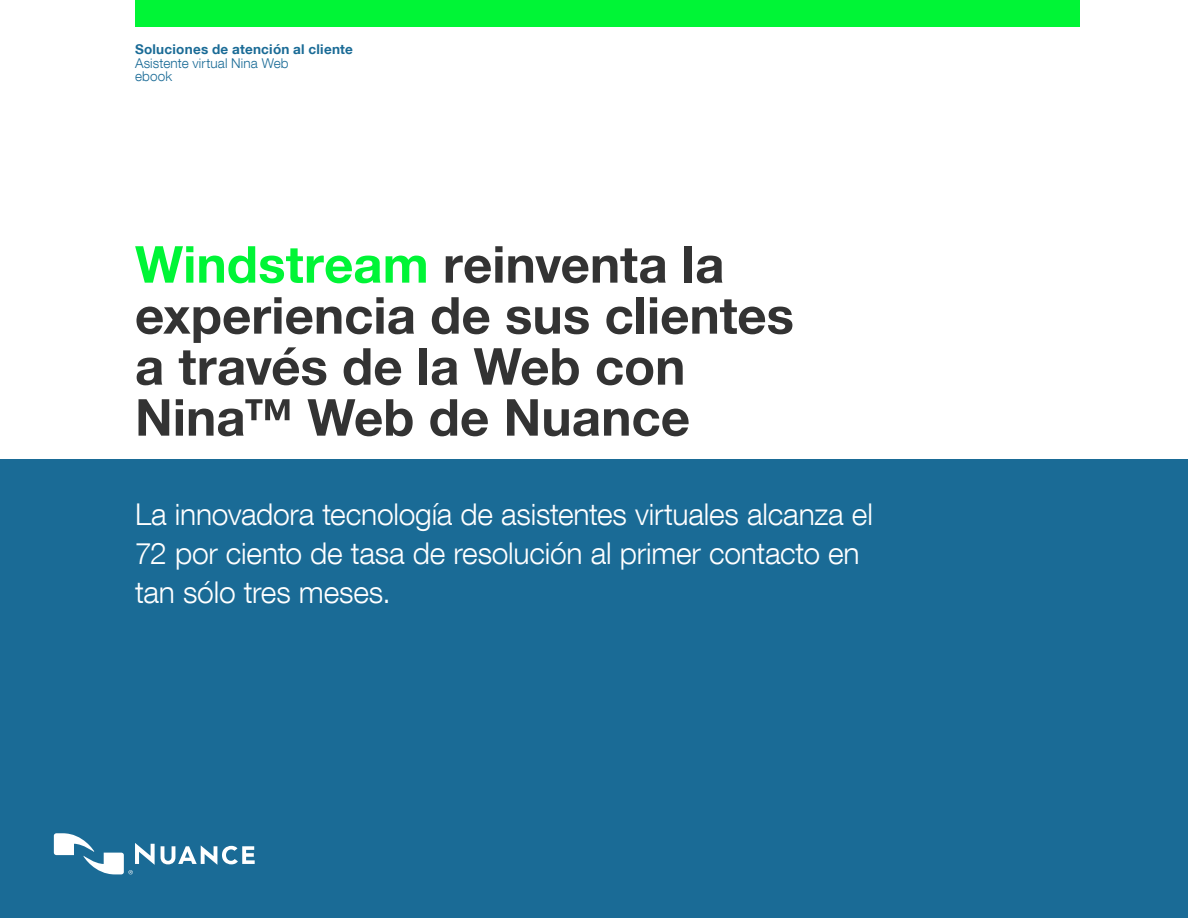
<style>
.page{position:relative;width:1188px;height:918px;background:#fff}
.page>*{position:absolute;margin:0;border:0;box-sizing:border-box;transform-origin:0 0}
.t1{font:700 51px/51px "Helvetica Neue LT Com";color:#333}
.t2{font:300 30px/39px "Helvetica Neue LT Com";letter-spacing:-.005em;color:#fff}
.t3{font:700 13.5px "Helvetica Neue LT Com";letter-spacing:.02em;color:#1a6b96}
.t4{font:300 13.5px/13.5px "Helvetica Neue LT Com";letter-spacing:.01em;color:#1a6b96}
.s1{color:#00f536}
</style>
<div class="page">
<div style="left:0;top:459px;width:1188px;height:459px;background:#1a6b96"></div>
<div style="left:135px;top:0;width:945px;height:27px;background:#00f536"></div>
<svg style="left:161px;top:845px;width:94px;height:20px"></svg>
<svg style="left:54px;top:833px;width:101px;height:41px"></svg>
<p class="t3" style="left:135px;top:41px;width:220px">Soluciones de atención al cliente</p>
<p class="t4" style="left:135px;top:56px;width:155px">Asistente virtual Nina Web ebook</p>
<h1 class="t1" style="left:135px;top:237px;width:660px"><span class="s1">Windstream</span> reinventa la experiencia de sus clientes a través de la Web con<br>Nina™ Web de Nuance</h1>
<p class="t2" style="left:135px;top:494px;width:739px">La innovadora tecnología de asistentes virtuales alcanza el<br>72 por ciento de tasa de resolución al primer contacto en tan sólo tres meses.</p>
</div>
